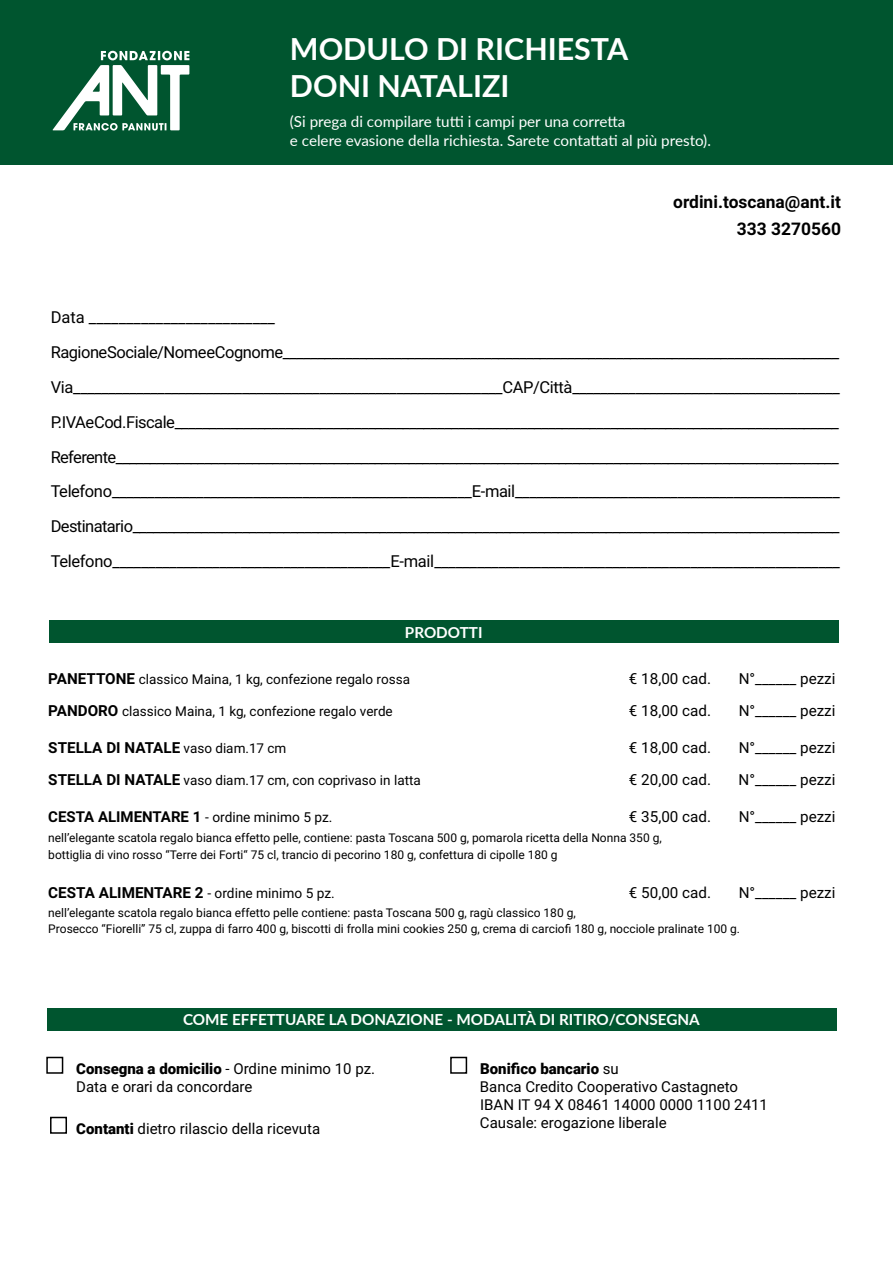
<style>
.page{position:relative;width:893px;height:1263px;background:#fff}
.page>*{position:absolute;margin:0;border:0;box-sizing:border-box;transform-origin:0 0}
.t1{font:700 30.45px/36.6px "Lato";color:#fff}
.t2{font:700 17.4px/27px "Roboto";color:#000;text-align:right}
.t3{font:16.5px/34.8px "Roboto";letter-spacing:-.03em;color:#000}
.t4{font:700 15.3px "Lato";color:#fff}
.t5{font:15.15px "Roboto";color:#000}
.t6{font:15.15px/18.3px "Lato";color:#fff}
.t7{font:700 15.15px "Roboto";color:#000}
.t8{font:700 15.15px "Lato";color:#fff}
.t9{font:15px/18px "Roboto";color:#000}
.t10{font:13.65px "Roboto";color:#000}
.t11{font:13.5px "Roboto";color:#000}
.t12{font:12px/16.5px "Roboto";color:#000}
.s1{font-weight:700;font-size:15.15px}
.s2{font-weight:400;font-size:13.5px}
.s3{font-weight:700;font-size:15px}
.s4{font-weight:900}
</style>
<div class="page">
<div style="left:0;top:0;width:893px;height:164px;background:#00552f"></div>
<svg style="left:52px;top:51px;width:137px;height:80px"></svg>
<div style="left:49px;top:620px;width:789px;height:23px;background:#00552f"></div>
<div style="left:48px;top:1008px;width:789px;height:23px;background:#00552f"></div>
<div style="left:46px;top:1057px;width:17px;height:17px;border:1px solid #000"></div>
<div style="left:50px;top:1117px;width:17px;height:17px;border:1px solid #000"></div>
<div style="left:450px;top:1057px;width:17px;height:17px;border:1px solid #000"></div>
<h1 class="t1" style="left:290px;top:29px;width:340px">MODULO DI RICHIESTA<br>DONI NATALIZI</h1>
<p class="t6" style="left:290px;top:112px;width:422px">(Si prega di compilare tutti i campi per una corretta<br>e celere evasione della richiesta. Sarete contattati al più presto).</p>
<p class="t2" style="left:673px;top:188px;width:169px">ordini.toscana@ant.it<br>333 3270560</p>
<p class="t3" style="left:51px;top:300px;width:791px">Data _________________________<br>Ragione Sociale/Nome e Cognome ________________________________________________________________________________ Via _____________________________________________________________ CAP/Città ______________________________________ P.IVA e Cod. Fiscale ________________________________________________________________________________________________ Referente __________________________________________________________________________________________________________ Telefono ___________________________________________________ E-mail ______________________________________________ Destinatario _______________________________________________________________________________________________________ Telefono _______________________________________ E-mail _________________________________________________________</p>
<p class="t8" style="left:405px;top:621px;width:79px">PRODOTTI</p>
<p class="t11" style="left:48px;top:670px;width:363px"><span class="s1">PANETTONE</span> classico Maina, 1 kg, confezione regalo rossa</p>
<p class="t5" style="left:629px;top:668px;width:84px">€ 18,00 cad.</p>
<p class="t5" style="left:739px;top:668px;width:98px">N°______ pezzi</p>
<p class="t11" style="left:48px;top:702px;width:346px"><span class="s1">PANDORO</span> classico Maina, 1 kg, confezione regalo verde</p>
<p class="t5" style="left:629px;top:700px;width:84px">€ 18,00 cad.</p>
<p class="t5" style="left:739px;top:700px;width:98px">N°______ pezzi</p>
<p class="t7" style="left:48px;top:737px;width:240px">STELLA DI NATALE <span class="s2">vaso diam.17 cm</span></p>
<p class="t5" style="left:629px;top:737px;width:84px">€ 18,00 cad.</p>
<p class="t5" style="left:739px;top:737px;width:98px">N°______ pezzi</p>
<p class="t11" style="left:48px;top:771px;width:374px"><span class="s1">STELLA DI NATALE</span> vaso diam.17 cm, con coprivaso in latta</p>
<p class="t5" style="left:629px;top:769px;width:84px">€ 20,00 cad.</p>
<p class="t5" style="left:739px;top:769px;width:98px">N°______ pezzi</p>
<p class="t10" style="left:48px;top:808px;width:286px"><span class="s3">CESTA ALIMENTARE 1</span> - ordine minimo 5 pz.</p>
<p class="t5" style="left:629px;top:806px;width:84px">€ 35,00 cad.</p>
<p class="t5" style="left:739px;top:806px;width:98px">N°______ pezzi</p>
<p class="t12" style="left:48px;top:829px;width:615px">nell’elegante scatola regalo bianca effetto pelle, contiene: pasta Toscana 500 g, pomarola ricetta della Nonna 350 g, bottiglia di vino rosso “Terre dei Forti“ 75 cl, trancio di pecorino 180 g, confettura di cipolle 180 g</p>
<p class="t10" style="left:48px;top:884px;width:288px"><span class="s1">CESTA ALIMENTARE 2</span> - ordine minimo 5 pz.</p>
<p class="t5" style="left:629px;top:882px;width:84px">€ 50,00 cad.</p>
<p class="t5" style="left:739px;top:882px;width:98px">N°______ pezzi</p>
<p class="t12" style="left:48px;top:903px;width:693px">nell’elegante scatola regalo bianca effetto pelle contiene: pasta Toscana 500 g, ragù classico 180 g,<br>Prosecco “Fiorelli” 75 cl, zuppa di farro 400 g, biscotti di frolla mini cookies 250 g, crema di carciofi 180 g, nocciole pralinate 100 g.</p>
<p class="t4" style="left:183px;top:1008px;width:518px">COME EFFETTUARE LA DONAZIONE - MODALITÀ DI RITIRO/CONSEGNA</p>
<p class="t9" style="left:76px;top:1059px;width:300px"><span class="s4">Consegna a domicilio</span> - Ordine minimo 10 pz.<br>Data e orari da concordare</p>
<p class="t9" style="left:76px;top:1119px;width:246px"><span class="s4">Contanti</span> dietro rilascio della ricevuta</p>
<p class="t9" style="left:480px;top:1059px;width:289px"><span class="s4">Bonifico bancario</span> su<br>Banca Credito Cooperativo Castagneto<br>IBAN IT 94 X 08461 14000 0000 1100 2411<br>Causale: erogazione liberale</p>
</div>
